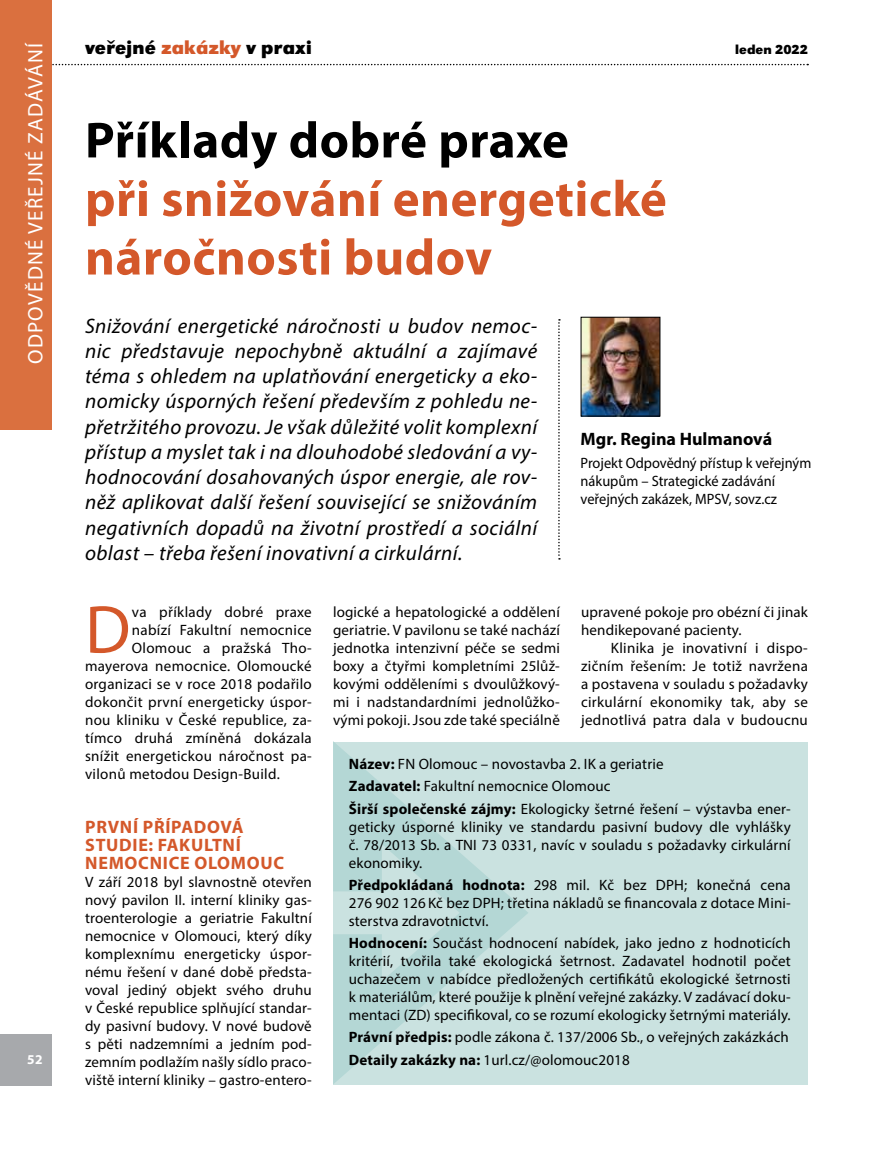
<style>
.page{position:relative;width:893px;height:1149px;background:#fff}
.page>*{position:absolute;margin:0;border:0;box-sizing:border-box;transform-origin:0 0}
.t1{font:68.4px "Myriad Pro";color:#d4582a}
.t2{font:700 51px/58.5px "Myriad Pro";letter-spacing:.01em;color:#d4582a}
.t3{font:700 51px "Myriad Pro";letter-spacing:.01em;color:#000}
.t4{font:italic 21px/25.2px "Myriad Pro";letter-spacing:.02em;color:#000;text-align:justify}
.t5{font:21px "Myriad Pro";letter-spacing:.06em;color:#fff}
.t6{font:700 19.5px "URW Grotesk TEE";letter-spacing:.01em;color:#000}
.t7{font:700 18px "Myriad Pro";letter-spacing:.04em;color:#d4582a}
.t8{font:700 18px "Myriad Pro";color:#000}
.t9{font:15px/18px "Myriad Pro";letter-spacing:.01em;color:#000}
.t10{font:15px/18px "Myriad Pro";letter-spacing:.01em;color:#000;scale:.96 1}
.t11{font:700 13.5px "URW Grotesk TEE";color:#000}
.t12{font:700 13.5px "Myriad Pro";color:#fff}
.s1{color:#d4582a}
.s2{font-weight:700}
</style>
<div class="page">
<div style="left:0;top:1033px;width:51px;height:51px;background:#a7a9ac"></div>
<svg style="left:51px;top:64px;width:757px;height:1px"></svg>
<div style="left:0;top:0;width:51px;height:429px;background:#da703f"></div>
<svg style="left:558px;top:319px;width:2px;height:240px"></svg>
<img style="left:583px;top:319px;width:75px;height:95px">
<div style="left:581px;top:317px;width:79px;height:99px;border:1px solid #000"></div>
<div style="left:333px;top:741px;width:475px;height:343px;background:#cae2e0"></div>
<svg style="left:333px;top:741px;width:195px;height:343px"></svg>
<h3 class="t5" style="left:23px;top:364px;width:323px;rotate:-90deg">odpovědné veřejné zadávání</h3>
<h3 class="t6" style="left:85px;top:36px;width:228px">veřejné <span class="s1">zakázky</span> v praxi</h3>
<p class="t11" style="left:735px;top:41px;width:74px">leden 2022</p>
<h2 class="t3" style="left:85px;top:107px;width:485px">Příklady dobré praxe</h2>
<h2 class="t2" style="left:85px;top:168px;width:583px">při snižování energetické náročnosti budov</h2>
<p class="t4" style="left:85px;top:313px;width:454px">Snižování energetické náročnosti u budov nemoc&shy;nic představuje nepochybně aktuální a zajímavé téma s ohledem na uplatňování energeticky a eko&shy;nomicky úsporných řešení především z pohledu ne&shy;přetržitého provozu. Je však důležité volit komplexní přístup a myslet tak i na dlouhodobé sledování a vy&shy;hodnocování dosahovaných úspor energie, ale rov&shy;něž aplikovat další řešení související se snižováním negativních dopadů na životní prostředí a sociální oblast – třeba řešení inovativní a cirkulární.</p>
<p class="t8" style="left:581px;top:427px;width:193px">Mgr. Regina Hulmanová</p>
<p class="t10" style="left:581px;top:453px;width:242px">Projekt Odpovědný přístup k veřejným nákupům – Strategické zadávání veřejných zakázek, MPSV, sovz.cz</p>
<p class="t12" style="left:27px;top:1050px;width:17px">52</p>
<h1 class="t1" style="left:85px;top:587px;width:39px">D</h1>
<p class="t9" style="left:132px;top:602px;width:181px">va příklady dobré praxe</p>
<p class="t9" style="left:132px;top:620px;width:181px">nabízí Fakultní nemocnice</p>
<p class="t9" style="left:132px;top:638px;width:181px">Olomouc a pražská Tho-</p>
<p class="t9" style="left:85px;top:656px;width:228px">mayerova nemocnice. Olomoucké</p>
<p class="t9" style="left:85px;top:674px;width:228px">organizaci se v roce 2018 podařilo</p>
<p class="t9" style="left:85px;top:692px;width:228px">dokončit první energeticky úspor-</p>
<p class="t9" style="left:85px;top:710px;width:228px">nou kliniku v České republice, za-</p>
<p class="t9" style="left:85px;top:728px;width:228px">tímco druhá zmíněná dokázala</p>
<p class="t9" style="left:85px;top:746px;width:228px">snížit energetickou náročnost pa-</p>
<p class="t9" style="left:85px;top:764px;width:196px">vilonů metodou Design-Build.</p>
<p class="t7" style="left:85px;top:814px;width:69px">První přípa</p>
<p class="t7" style="left:194px;top:814px;width:51px">dová</p>
<p class="t7" style="left:85px;top:832px;width:12px">stu</p>
<p class="t7" style="left:119px;top:832px;width:122px">die: Fakultní</p>
<p class="t7" style="left:85px;top:850px;width:27px">nemoc</p>
<p class="t7" style="left:150px;top:850px;width:23px">nice</p>
<p class="t7" style="left:194px;top:850px;width:28px">Olomouc</p>
<p class="t9" style="left:85px;top:872px;width:228px;text-align:justify">V září 2018 byl slavnostně otevřen nový pavilon II. interní kliniky gas&shy;troenterologie a geriatrie Fakultní nemocnice v Olomouci, který díky komplexnímu energeticky úspor&shy;nému řešení v dané době předsta&shy;voval jediný objekt svého druhu v České republice splňující standar&shy;dy pasivní budovy. V nové budově s pěti nadzemními a jedním pod&shy;zemním podlažím našly sídlo praco&shy;viště interní kliniky – gastro-entero-</p>
<p class="t9" style="left:333px;top:602px;width:228px;text-align:justify">logické a hepatologické a oddělení geriatrie. V pavilonu se také nachází jednotka intenzivní péče se sedmi boxy a čtyřmi kompletními 25lůž&shy;kovými odděleními s dvoulůžkový&shy;mi i nadstandardními jednolůžko&shy;vými pokoji. Jsou zde také speciálně</p>
<p class="t9" style="left:581px;top:602px;width:228px">upravené pokoje pro obézní či jinak hendikepované pacienty.</p>
<p class="t9" style="left:581px;top:638px;width:228px;text-align:justify;text-indent:30px">Klinika je inovativní i dispo&shy;zičním řešením: Je totiž navržena a postavena v souladu s požadavky cirkulární ekonomiky tak, aby se jednotlivá patra dala v budoucnu</p>
<p class="t9" style="left:349px;top:752px;width:443px;line-height:22.2px"><span class="s2">Název:</span> FN Olomouc – novostavba 2. IK a geriatrie<br><span class="s2">Zadavatel:</span> Fakultní nemocnice Olomouc<br><span class="s2">Širší společenské zájmy:</span> Ekologicky šetrné řešení – výstavba ener-</p>
<p class="t9" style="left:349px;top:817px;width:443px">geticky úsporné kliniky ve standardu pasivní budovy dle vyhlášky č. 78/2013 Sb. a TNI</p>
<p class="t9" style="left:482px;top:835px;width:311px">73 0331, navíc v souladu s požadavky cirkulární</p>
<p class="t9" style="left:349px;top:851px;width:443px;line-height:22.2px">ekonomiky.<br><span class="s2">Předpokládaná hodnota:</span> 298 mil. Kč bez DPH; konečná cena</p>
<p class="t9" style="left:349px;top:893px;width:443px">276 902 126 Kč bez DPH; třetina nákladů se financovala z dotace Mini&shy;sterstva zdravotnictví.</p>
<p class="t9" style="left:349px;top:933px;width:443px;text-align:justify"><span class="s2">Hodnocení:</span> Součást hodnocení nabídek, jako jedno z hodnoticích kritérií, tvořila také ekologická šetrnost. Zadavatel hodnotil počet uchazečem v nabídce předložených certifikátů ekologické šetrnosti k materiálům, které použije k plnění veřejné zakázky. V zadávací doku&shy;mentaci (ZD) specifikoval, co se rozumí ekologicky šetrnými materiály.</p>
<p class="t9" style="left:349px;top:1025px;width:442px;line-height:22.2px"><span class="s2">Právní předpis:</span> podle zákona č. 137/2006 Sb., o veřejných zakázkách<br><span class="s2">Detaily zakázky na:</span> 1url.cz/@olomouc2018</p>
</div>
